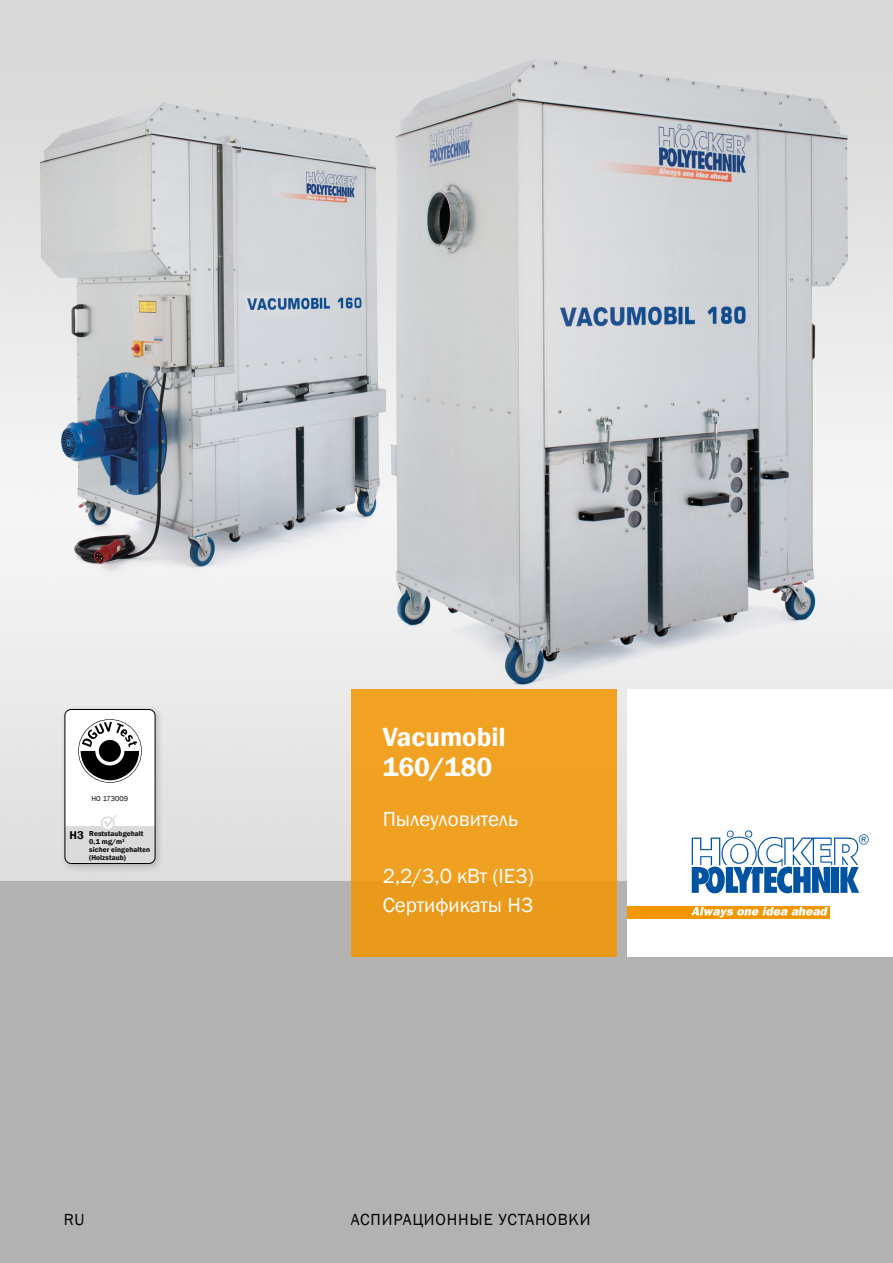
<style>
.page{position:relative;width:893px;height:1263px;background:#b3b2b2}
.page>*{position:absolute;margin:0;border:0;box-sizing:border-box;transform-origin:0 0}
.t1{font:600 27px/30px "Franklin Gothic";color:#fff}
.t2{font:21px/28.5px "Franklin Gothic";color:#fff}
.t3{font:16.5px "Franklin Gothic";letter-spacing:.05em;color:#000}
.t4{font:600 11.55px "Franklin Gothic";color:#000}
.t5{font:600 7.35px/8.1px "Franklin Gothic";letter-spacing:.01em;color:#000}
.t6{font:7.35px "Franklin Gothic";color:#000}
</style>
<div class="page">
<img style="left:0;top:0;width:893px;height:880px">
<div style="left:351px;top:689px;width:266px;height:268px;background:#f1a122"></div>
<div style="left:627px;top:689px;width:266px;height:268px;background:#fff"></div>
<svg style="left:692px;top:830px;width:177px;height:63px"></svg>
<div style="left:627px;top:906px;width:202px;height:12px;background:#f49600"></div>
<svg style="left:691px;top:907px;width:137px;height:11px"></svg>
<div style="left:60px;top:704px;width:104px;height:169px;background:#000;opacity:.2"></div>
<div style="left:65px;top:709px;width:90px;height:154px;background:#fff;border-radius:6px"></div>
<svg style="left:78px;top:719px;width:64px;height:64px"></svg>
<div style="left:65px;top:709px;width:90px;height:155px;border:1px solid #000;border-radius:6px"></div>
<svg style="left:65px;top:814px;width:90px;height:49px"></svg>
<p class="t6" style="left:92px;top:793px;width:38px">HO 173009</p>
<p class="t5" style="left:89px;top:830px;width:62px">Reststaubgehalt<br>0,1 mg/m<sup>3<br></sup>sicher eingehalten (Holzstaub)</p>
<h3 class="t4" style="left:70px;top:828px;width:16px">H3</h3>
<h1 class="t1" style="left:383px;top:722px;width:125px">Vacumobil<br>160/180</h1>
<h2 class="t2" style="left:383px;top:805px;width:137px">Пылеуловитель</h2>
<h2 class="t2" style="left:383px;top:862px;width:153px">2,2/3,0 кВт (IE3)<br>Сертификаты H3</h2>
<h3 class="t3" style="left:64px;top:1209px;width:22px">RU</h3>
<h3 class="t3" style="left:351px;top:1209px;width:241px">АСПИРАЦИОННЫЕ УСТАНОВКИ</h3>
</div>
